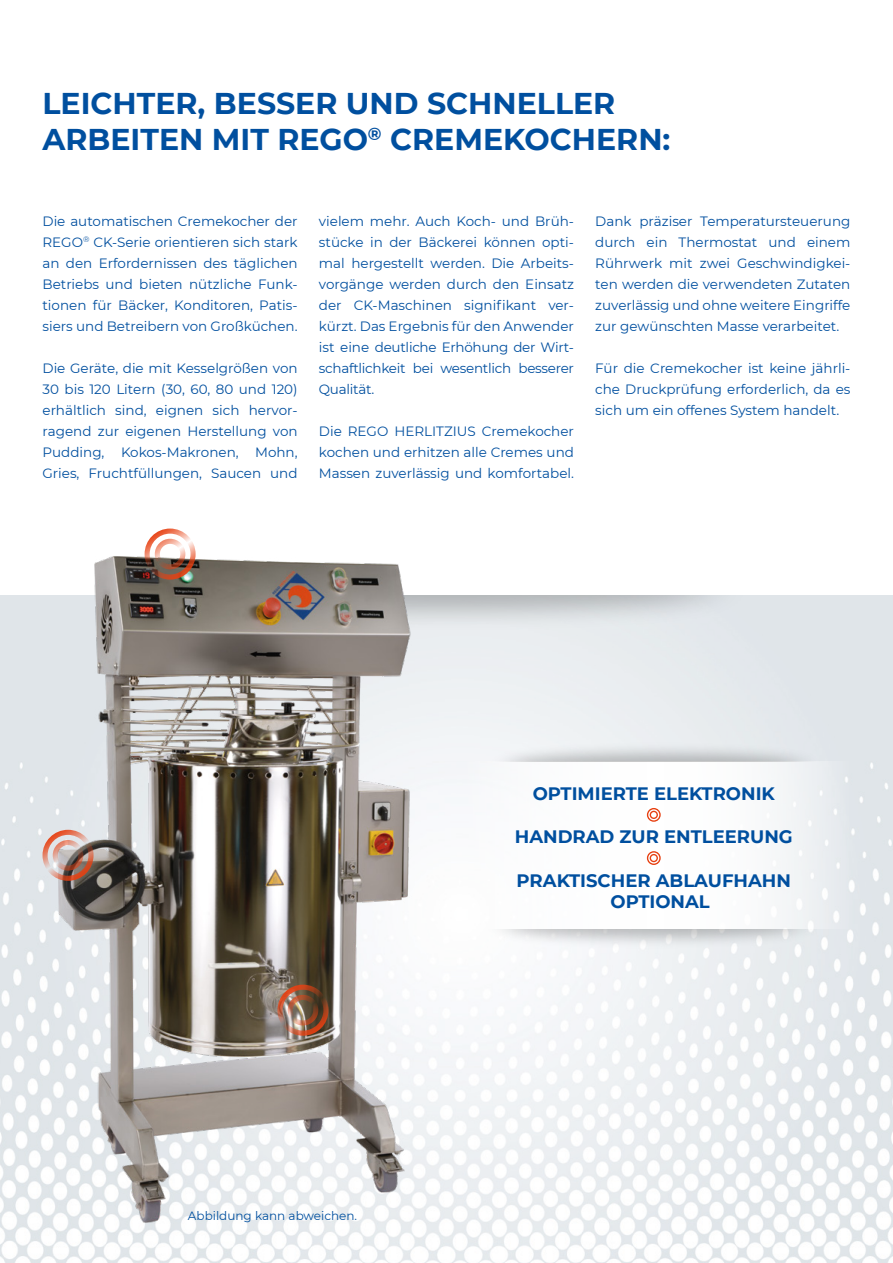
<style>
.page{position:relative;width:893px;height:1263px;background:#fff}
.page>*{position:absolute;margin:0;border:0;box-sizing:border-box;transform-origin:0 0}
.t1{font:700 30px/36px "Montserrat";color:#004f9f}
.t2{font:700 18px/21.6px "Montserrat";color:#004f9f}
.t3{font:13.5px/21px "Montserrat";color:#004f9f;text-align:justify}
.t4{font:12px "Montserrat";color:#004f9f}
</style>
<div class="page">
<img style="left:436px;top:595px;width:457px;height:668px">
<img style="left:436px;top:595px;width:315px;height:148px">
<img style="left:0;top:550px;width:436px;height:713px">
<svg style="left:43px;top:830px;width:51px;height:51px;background:#bf998f"></svg>
<img style="left:277px;top:985px;width:51px;height:51px">
<svg style="left:145px;top:528px;width:51px;height:52px"></svg>
<div style="left:457px;top:761px;width:393px;height:168px;background:#fff"></div>
<img style="left:487px;top:680px;width:334px;height:81px">
<img style="left:487px;top:929px;width:334px;height:81px">
<svg style="left:647px;top:808px;width:14px;height:14px"></svg>
<svg style="left:647px;top:851px;width:14px;height:14px"></svg>
<h1 class="t1" style="left:43px;top:84px;width:629px">LEICHTER, BESSER UND SCHNELLER<br>ARBEITEN MIT REGO<sup>®</sup> CREMEKOCHERN:</h1>
<p class="t3" style="left:43px;top:210px;width:257px">Die automatischen Cremekocher der REGO<sup>®</sup> CK-Serie orientieren sich stark an den Erfordernissen des täglichen Betriebs und bieten nützliche Funk&shy;tionen für Bäcker, Konditoren, Patis&shy;siers und Betreibern von Großküchen.</p>
<p class="t3" style="left:43px;top:357px;width:257px">Die Geräte, die mit Kesselgrößen von 30 bis 120 Litern (30, 60, 80 und 120) erhältlich sind, eignen sich hervor&shy;ragend zur eigenen Herstellung von Pudding, Kokos-Makronen, Mohn, Gries, Fruchtfüllungen, Saucen und</p>
<p class="t3" style="left:319px;top:210px;width:257px">vielem mehr. Auch Koch- und Brüh&shy;stücke in der Bäckerei können opti&shy;mal hergestellt werden. Die Arbeits&shy;vorgänge werden durch den Einsatz der CK-Maschinen signifikant ver&shy;kürzt. Das Ergebnis für den Anwender ist eine deutliche Erhöhung der Wirt&shy;schaftlichkeit bei wesentlich besserer Qualität.</p>
<p class="t3" style="left:319px;top:420px;width:257px">Die REGO HERLITZIUS Cremekocher kochen und erhitzen alle Cremes und Massen zuverlässig und komfortabel.</p>
<p class="t3" style="left:595px;top:210px;width:257px">Dank präziser Temperatursteuerung durch ein Thermostat und einem Rührwerk mit zwei Geschwindigkei&shy;ten werden die verwendeten Zutaten zuverlässig und ohne weitere Eingriffe zur gewünschten Masse verarbeitet.</p>
<p class="t3" style="left:595px;top:357px;width:257px">Für die Cremekocher ist keine jährli&shy;che Druckprüfung erforderlich, da es sich um ein offenes System handelt.</p>
<h2 class="t2" style="left:533px;top:782px;width:244px">OPTIMIERTE ELEKTRONIK</h2>
<h2 class="t2" style="left:515px;top:825px;width:279px">HANDRAD ZUR ENTLEERUNG</h2>
<h2 class="t2" style="left:610px;top:868px;width:182px;text-indent:-94px">PRAKTISCHER ABLAUFHAHN<br>OPTIONAL</h2>
<p class="t4" style="left:188px;top:1208px;width:171px">Abbildung kann abweichen.</p>
</div>
